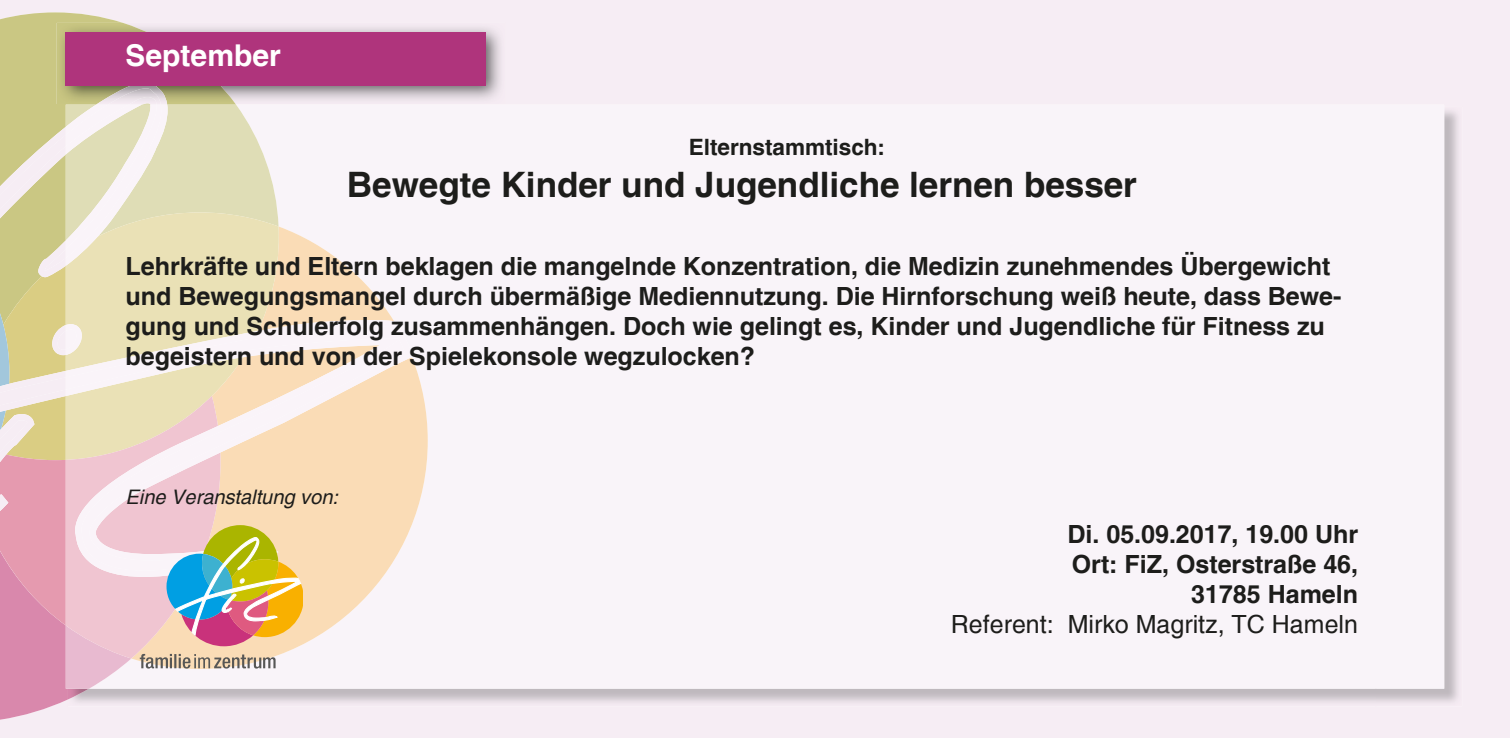
<style>
.page{position:relative;width:1510px;height:738px;background:#fff}
.page>*{position:absolute;margin:0;border:0;box-sizing:border-box;transform-origin:0 0}
.t1{font:700 35px "Helvetica";color:#1d1d1b}
.t2{font:700 30px "Helvetica";color:#fff}
.t3{font:700 25px/30px "Helvetica";color:#1d1d1b}
.t4{font:25px "Helvetica";color:#1d1d1b}
.t5{font:700 22.5px "Helvetica";color:#1d1d1b}
.t6{font:italic 20px "Helvetica";color:#1d1d1b}
</style>
<div class="page">
<div style="left:0;top:0;width:1509px;height:737px;background:#f6edf4"></div>
<svg style="left:0;top:12px;width:236px;height:93px;background:#d4d09d"></svg>
<svg style="left:0;top:104px;width:167px;height:161px;background:#d4d09d"></svg>
<img style="left:1376px;top:107px;width:86px;height:599px">
<img style="left:303px;top:688px;width:1073px;height:18px">
<div style="left:303px;top:105px;width:1141px;height:583px;background:#f9f4f9"></div>
<svg style="left:303px;top:226px;width:125px;height:442px;fill:#f9f4f9"></svg>
<svg style="left:66px;top:105px;width:346px;height:471px"></svg>
<svg style="left:0;top:265px;width:303px;height:454px"></svg>
<img style="left:235px;top:23px;width:270px;height:81px">
<img style="left:57px;top:23px;width:178px;height:81px">
<img style="left:97px;top:85px;width:70px;height:19px">
<div style="left:66px;top:32px;width:420px;height:53px;background:#af347c"></div>
<p class="t2" style="left:126px;top:37px;width:157px">September</p>
<p class="t5" style="left:689px;top:133px;width:198px">Elternstammtisch:</p>
<h1 class="t1" style="left:347px;top:163px;width:791px">Bewegte Kinder und Jugendliche lernen besser</h1>
<p class="t3" style="left:126px;top:250px;width:1217px">Lehrkräfte und Eltern beklagen die mangelnde Konzentration, die Medizin zunehmendes Übergewicht und Bewegungsmangel durch übermäßige Mediennutzung. Die Hirnforschung weiß heute, dass Bewe&shy;gung und Schulerfolg zusammenhängen. Doch wie gelingt es, Kinder und Jugendliche für Fitness zu begeistern und von der Spielekonsole wegzulocken?</p>
<p class="t6" style="left:126px;top:485px;width:214px">Eine Veranstaltung von:</p>
<p class="t3" style="left:1067px;top:519px;width:292px;text-align:right">Di. 05.09.2017, 19.00 Uhr<br>Ort: FiZ, Osterstraße 46,<br>31785 Hameln</p>
<p class="t4" style="left:951px;top:609px;width:409px">Referent: Mirko Magritz, TC Hameln</p>
</div>
